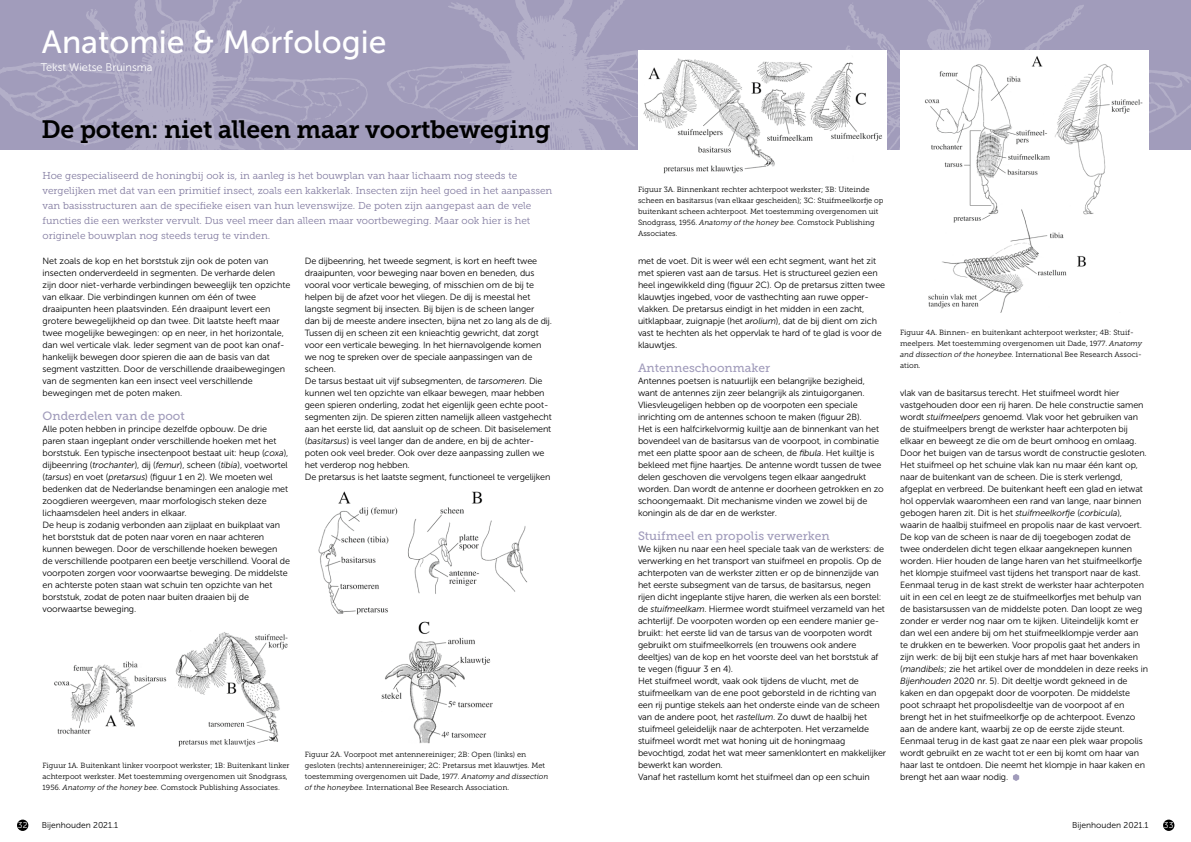
<style>
.page{position:relative;width:1191px;height:842px;background:#fff}
.page>*{position:absolute;margin:0;border:0;box-sizing:border-box;transform-origin:0 0}
.t1{font:32px "Museo Sans 500";color:#fff}
.t2{font:25px "Museo Slab 700";letter-spacing:-.01em;color:#000}
.t3{font:12px "Museo Slab 500";color:#a19cbb}
.t4{font:11px "Museo Sans 300";color:#fff}
.t5{font:10px/15px "Museo Slab 300";color:#827ba0}
.t6{font:9px/12px "Museo Sans 300";letter-spacing:-.01em;color:#000}
.t7{font:8.5px "Museo Sans 300";color:#000}
.t8{font:8.5px "Museo Sans 300";color:#fff}
.t9{font:7.5px/11px "Museo Slab 300";color:#000}
.s1{font-style:italic}
</style>
<div class="page">
<svg style="left:1013px;top:774px;width:6px;height:7px"></svg>
<img style="left:54px;top:632px;width:234px;height:115px">
<svg style="left:0;top:0;width:1191px;height:149px;background:#a5a0be"></svg>
<img style="left:318px;top:491px;width:209px;height:253px">
<img style="left:638px;top:50px;width:248px;height:124px">
<img style="left:900px;top:50px;width:248px;height:263px">
<div style="left:1163px;top:819px;width:11px;height:12px;background:#000;border-radius:50%"></div>
<div style="left:17px;top:819px;width:11px;height:12px;background:#000;border-radius:50%"></div>
<h1 class="t1" style="left:42px;top:25px;width:346px">Anatomie &amp; Morfologie</h1>
<p class="t4" style="left:41px;top:62px;width:113px">Tekst Wietse Bruinsma</p>
<h2 class="t2" style="left:42px;top:115px;width:510px">De poten: niet alleen maar voortbeweging</h2>
<p class="t5" style="left:43px;top:168px;width:511px">Hoe gespecialiseerd de honingbij ook is, in aanleg is het bouwplan van haar lichaam nog steeds te vergelijken met dat van een primitief insect, zoals een kakkerlak. Insecten zijn heel goed in het aanpassen van basisstructuren aan de specifieke eisen van hun levenswijze. De poten zijn aangepast aan de vele functies die een werkster vervult. Dus veel meer dan alleen maar voortbeweging. Maar ook hier is het originele bouwplan nog steeds terug te vinden.</p>
<p class="t6" style="left:43px;top:255px;width:249px">Net zoals de kop en het borststuk zijn ook de poten van insecten onderverdeeld in segmenten. De verharde delen zijn door niet-verharde verbindingen beweeglijk ten opzichte van elkaar. Die verbindingen kunnen om één of twee draaipunten heen plaatsvinden. Eén draaipunt levert een grotere bewegelijkheid op dan twee. Dit laatste heeft maar twee mogelijke bewegingen: op en neer, in het horizontale, dan wel verticale vlak. Ieder segment van de poot kan onaf&shy;hankelijk bewegen door spieren die aan de basis van dat segment vastzitten. Door de verschillende draaibewegingen van de segmenten kan een insect veel verschillende bewegingen met de poten maken.</p>
<h3 class="t3" style="left:43px;top:409px;width:144px">Onderdelen van de poot</h3>
<p class="t6" style="left:43px;top:423px;width:249px">Alle poten hebben in principe dezelfde opbouw. De drie paren staan ingeplant onder verschillende hoeken met het borststuk. Een typische insectenpoot bestaat uit: heup (<span class="s1">coxa</span>), dijbeenring (<span class="s1">trochanter</span>), dij (<span class="s1">femur</span>), scheen (<span class="s1">tibia</span>), voetwortel (<span class="s1">tarsus</span>) en voet (<span class="s1">pretarsus</span>) (figuur 1 en 2). We moeten wel bedenken dat de Nederlandse benamingen een analogie met zoogdieren weergeven, maar morfologisch steken deze lichaamsdelen heel anders in elkaar.<br>De heup is zodanig verbonden aan zijplaat en buikplaat van het borststuk dat de poten naar voren en naar achteren kunnen bewegen. Door de verschillende hoeken bewegen<br>de verschillende pootparen een beetje verschillend. Vooral de voorpoten zorgen voor voorwaartse beweging. De middelste en achterste poten staan wat schuin ten opzichte van het borststuk, zodat de poten naar buiten draaien bij de voorwaartse beweging.</p>
<p class="t6" style="left:305px;top:255px;width:249px">De dijbeenring, het tweede segment, is kort en heeft twee draaipunten, voor beweging naar boven en beneden, dus vooral voor verticale beweging, of misschien om de bij te helpen bij de afzet voor het vliegen. De dij is meestal het langste segment bij insecten. Bij bijen is de scheen langer<br>dan bij de meeste andere insecten, bijna net zo lang als de dij.<br>Tussen dij en scheen zit een knieachtig gewricht, dat zorgt voor een verticale beweging. In het hiernavolgende komen we nog te spreken over de speciale aanpassingen van de scheen.<br>De tarsus bestaat uit vijf subsegmenten, de <span class="s1">tarsomeren</span>. Die kunnen wel ten opzichte van elkaar bewegen, maar hebben geen spieren onderling, zodat het eigenlijk geen echte poot&shy;segmenten zijn. De spieren zitten namelijk alleen vastgehecht aan het eerste lid, dat aansluit op de scheen. Dit basiselement (<span class="s1">basitarsus</span>) is veel langer dan de andere, en bij de achter&shy;poten ook veel breder. Ook over deze aanpassing zullen we het verderop nog hebben.<br>De pretarsus is het laatste segment, functioneel te vergelijken</p>
<p class="t9" style="left:43px;top:760px;width:248px">Figuur 1A. Buitenkant linker voorpoot werkster; 1B: Buitenkant linker achterpoot werkster. Met toestemming overgenomen uit Snodgrass,<br>1956. <span class="s1">Anatomy of the honey bee.</span> Comstock Publishing Associates.</p>
<p class="t9" style="left:305px;top:749px;width:245px">Figuur 2A. Voorpoot met antennereiniger; 2B: Open (links) en gesloten (rechts) antennereiniger; 2C: Pretarsus met klauwtjes. Met toestemming overgenomen uit Dade, 1977. <span class="s1">Anatomy and dissection of the honeybee.</span> International Bee Research Association.</p>
<p class="t9" style="left:638px;top:184px;width:247px">Figuur 3A. Binnenkant rechter achterpoot werkster; 3B: Uiteinde scheen en basitarsus (van elkaar gescheiden); 3C: Stuifmeelkorfje op buitenkant scheen achterpoot. Met toestemming overgenomen uit Snodgrass, 1956. <span class="s1">Anatomy of the honey bee.</span> Comstock Publishing Associates.</p>
<p class="t6" style="left:638px;top:255px;width:249px">met de voet. Dit is weer wél een echt segment, want het zit met spieren vast aan de tarsus. Het is structureel gezien een heel ingewikkeld ding (figuur 2C). Op de pretarsus zitten twee klauwtjes ingebed, voor de vasthechting aan ruwe opper&shy;vlakken. De pretarsus eindigt in het midden in een zacht, uitklapbaar, zuignapje (het <span class="s1">arolium</span>), dat de bij dient om zich vast te hechten als het oppervlak te hard of te glad is voor de klauwtjes.</p>
<h3 class="t3" style="left:638px;top:361px;width:134px">Antenneschoonmaker</h3>
<p class="t6" style="left:638px;top:375px;width:247px">Antennes poetsen is natuurlijk een belangrijke bezigheid, want de antennes zijn zeer belangrijk als zintuigorganen.<br>Vliesvleugeligen hebben op de voorpoten een speciale inrichting om de antennes schoon te maken (figuur 2B).<br>Het is een halfcirkelvormig kuiltje aan de binnenkant van het bovendeel van de basitarsus van de voorpoot, in combinatie met een platte spoor aan de scheen, de <span class="s1">fibula</span>. Het kuiltje is bekleed met fijne haartjes. De antenne wordt tussen de twee delen geschoven die vervolgens tegen elkaar aangedrukt worden. Dan wordt de antenne er doorheen getrokken en zo schoongemaakt. Dit mechanisme vinden we zowel bij de koningin als de dar en de werkster.</p>
<h3 class="t3" style="left:638px;top:529px;width:193px">Stuifmeel en propolis verwerken</h3>
<p class="t6" style="left:638px;top:543px;width:250px">We kijken nu naar een heel speciale taak van de werksters: de verwerking en het transport van stuifmeel en propolis. Op de achterpoten van de werkster zitten er op de binnenzijde van het eerste subsegment van de tarsus, de basitarsus, negen rijen dicht ingeplante stijve haren, die werken als een borstel: de <span class="s1">stuifmeelkam</span>. Hiermee wordt stuifmeel verzameld van het achterlijf. De voorpoten worden op een eendere manier ge&shy;bruikt: het eerste lid van de tarsus van de voorpoten wordt gebruikt om stuifmeelkorrels (en trouwens ook andere deeltjes) van de kop en het voorste deel van het borststuk af te vegen (figuur 3 en 4).<br>Het stuifmeel wordt, vaak ook tijdens de vlucht, met de stuifmeelkam van de ene poot geborsteld in de richting van een rij puntige stekels aan het onderste einde van de scheen van de andere poot, het <span class="s1">rastellum</span>. Zo duwt de haalbij het stuifmeel geleidelijk naar de achterpoten. Het verzamelde stuifmeel wordt met wat honing uit de honingmaag bevochtigd, zodat het wat meer samenklontert en makkelijker bewerkt kan worden.<br>Vanaf het rastellum komt het stuifmeel dan op een schuin</p>
<p class="t9" style="left:900px;top:327px;width:243px">Figuur 4A. Binnen- en buitenkant achterpoot werkster; 4B: Stuif&shy;meelpers. Met toestemming overgenomen uit Dade, 1977. <span class="s1">Anatomy and dissection of the honeybee</span>. International Bee Research Associ&shy;ation.</p>
<p class="t6" style="left:900px;top:387px;width:249px">vlak van de basitarsus terecht. Het stuifmeel wordt hier vastgehouden door een rij haren. De hele constructie samen wordt <span class="s1">stuifmeelpers</span> genoemd. Vlak voor het gebruiken van de stuifmeelpers brengt de werkster haar achterpoten bij elkaar en beweegt ze die om de beurt omhoog en omlaag.<br>Door het buigen van de tarsus wordt de constructie gesloten.<br>Het stuifmeel op het schuine vlak kan nu maar één kant op, naar de buitenkant van de scheen. Die is sterk verlengd, afgeplat en verbreed. De buitenkant heeft een glad en ietwat hol oppervlak waaromheen een rand van lange, naar binnen gebogen haren zit. Dit is het <span class="s1">stuifmeelkorfje</span> (<span class="s1">corbicula</span>), waarin de haalbij stuifmeel en propolis naar de kast vervoert.<br>De kop van de scheen is naar de dij toegebogen zodat de twee onderdelen dicht tegen elkaar aangeknepen kunnen worden. Hier houden de lange haren van het stuifmeelkorfje het klompje stuifmeel vast tijdens het transport naar de kast.<br>Eenmaal terug in de kast strekt de werkster haar achterpoten uit in een cel en leegt ze de stuifmeelkorfjes met behulp van de basistarsussen van de middelste poten. Dan loopt ze weg zonder er verder nog naar om te kijken. Uiteindelijk komt er dan wel een andere bij om het stuifmeelklompje verder aan te drukken en te bewerken. Voor propolis gaat het anders in zijn werk: de bij bijt een stukje hars af met haar bovenkaken (<span class="s1">mandibels</span>; zie het artikel over de monddelen in deze reeks in <span class="s1">Bijenhouden</span> 2020 nr. 5). Dit deeltje wordt gekneed in de kaken en dan opgepakt door de voorpoten. De middelste poot schraapt het propolisdeeltje van de voorpoot af en brengt het in het stuifmeelkorfje op de achterpoot. Evenzo aan de andere kant, waarbij ze op de eerste zijde steunt.<br>Eenmaal terug in de kast gaat ze naar een plek waar propolis wordt gebruikt en ze wacht tot er een bij komt om haar van haar last te ontdoen. Die neemt het klompje in haar kaken en brengt het aan waar nodig.</p>
<p class="t8" style="left:18px;top:820px;width:11px">32</p>
<p class="t7" style="left:42px;top:820px;width:78px">Bijenhouden 2021.1</p>
<p class="t7" style="left:1072px;top:820px;width:78px">Bijenhouden 2021.1</p>
<p class="t8" style="left:1164px;top:820px;width:11px">33</p>
</div>
